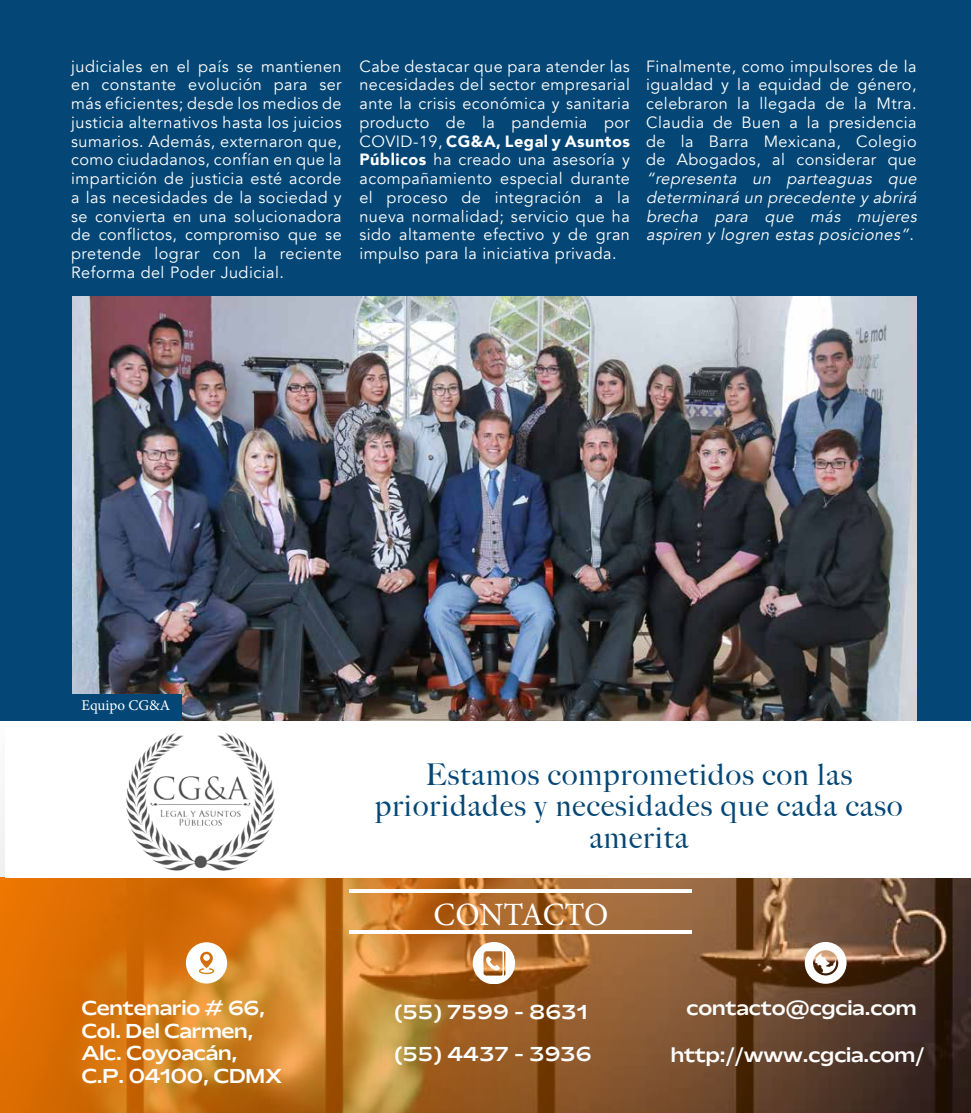
<style>
.page{position:relative;width:971px;height:1113px;background:#fff}
.page>*{position:absolute;margin:0;border:0;box-sizing:border-box;transform-origin:0 0}
.t1{font:32.5px "Minion Pro";letter-spacing:-.01em;color:#fff}
.t2{font:500 30px/31.2px "Big Caslon";letter-spacing:.04em;color:#044776;text-align:center}
.t3{font:18.75px/22.5px "Mattone 150";letter-spacing:-.01em;color:#fff}
.t4{font:18.75px "Mattone 150";letter-spacing:.03em;color:#fff}
.t5{font:16.25px/18.8px "Avenir";letter-spacing:.03em;color:#fff;text-align:justify}
.t6{font:italic 16.25px/18.8px "Avenir";color:#fff;text-align:justify}
.t7{font:15px "Minion Pro";letter-spacing:.005em;color:#fff}
.s1{font-weight:900}
.s2{font-style:normal}
</style>
<div class="page">
<div style="left:0;top:0;width:971px;height:721px;background:#044776"></div>
<img style="left:0;top:812px;width:971px;height:301px">
<div style="left:6px;top:724px;width:965px;height:153px;background:#fff"></div>
<img style="left:126px;top:733px;width:149px;height:138px">
<hr style="left:350px;top:930px;width:342px;height:3px;background:#fff">
<hr style="left:350px;top:889px;width:342px;height:3px;background:#fff">
<img style="left:73px;top:296px;width:844px;height:425px">
<div style="left:73px;top:694px;width:109px;height:27px;background:#044776"></div>
<svg style="left:186px;top:942px;width:41px;height:41px"></svg>
<svg style="left:473px;top:942px;width:42px;height:41px"></svg>
<svg style="left:805px;top:942px;width:41px;height:41px"></svg>
<p class="t5" style="left:71px;top:57px;width:272px">judiciales en el país se mantienen en constante evolución para ser más eficientes; desde los medios de justicia alternativos hasta los juicios sumarios. Además, externaron que, como ciudadanos, confían en que la impartición de justicia esté acorde a las necesidades de la sociedad y se convierta en una solucionadora de conflictos, compromiso que se pretende lograr con la reciente Reforma del Poder Judicial.</p>
<p class="t5" style="left:359px;top:57px;width:272px">Cabe destacar que para atender las necesidades del sector empresarial ante la crisis económica y sanitaria producto de la pandemia por COVID-19, <span class="s1">CG&amp;A, Legal y Asuntos Públicos</span> ha creado una asesoría y acompañamiento especial durante el proceso de integración a la nueva normalidad; servicio que ha sido altamente efectivo y de gran impulso para la iniciativa privada.</p>
<p class="t5" style="left:646px;top:57px;width:272px">Finalmente, como impulsores de la igualdad y la equidad de género, celebraron la llegada de la Mtra.<br>Claudia de Buen a la presidencia de la Barra Mexicana, Colegio de Abogados, al considerar que</p>
<p class="t6" style="left:646px;top:169px;width:276px">“representa un parteaguas que determinará un precedente y abrirá brecha para que más mujeres aspiren y logren estas posiciones”<span class="s2">.</span></p>
<p class="t7" style="left:81px;top:695px;width:90px">Equipo CG&amp;A</p>
<p class="t3" style="left:81px;top:997px;width:202px">Centenario # 66,<br>Col. Del Carmen,<br>Alc. Coyoacán,<br>C.P. 04100, CDMX</p>
<h2 class="t2" style="left:375px;top:757px;width:529px">Estamos comprometidos con las prioridades y necesidades que cada caso amerita</h2>
<h1 class="t1" style="left:433px;top:892px;width:176px">CONTACTO</h1>
<p class="t4" style="left:394px;top:999px;width:195px">(55) 7599 - 8631</p>
<p class="t4" style="left:394px;top:1041px;width:199px">(55) 4437 - 3936</p>
<p class="t3" style="left:687px;top:997px;width:231px">contacto@cgcia.com</p>
<p class="t3" style="left:671px;top:1043px;width:255px">http://www.cgcia.com/</p>
</div>
